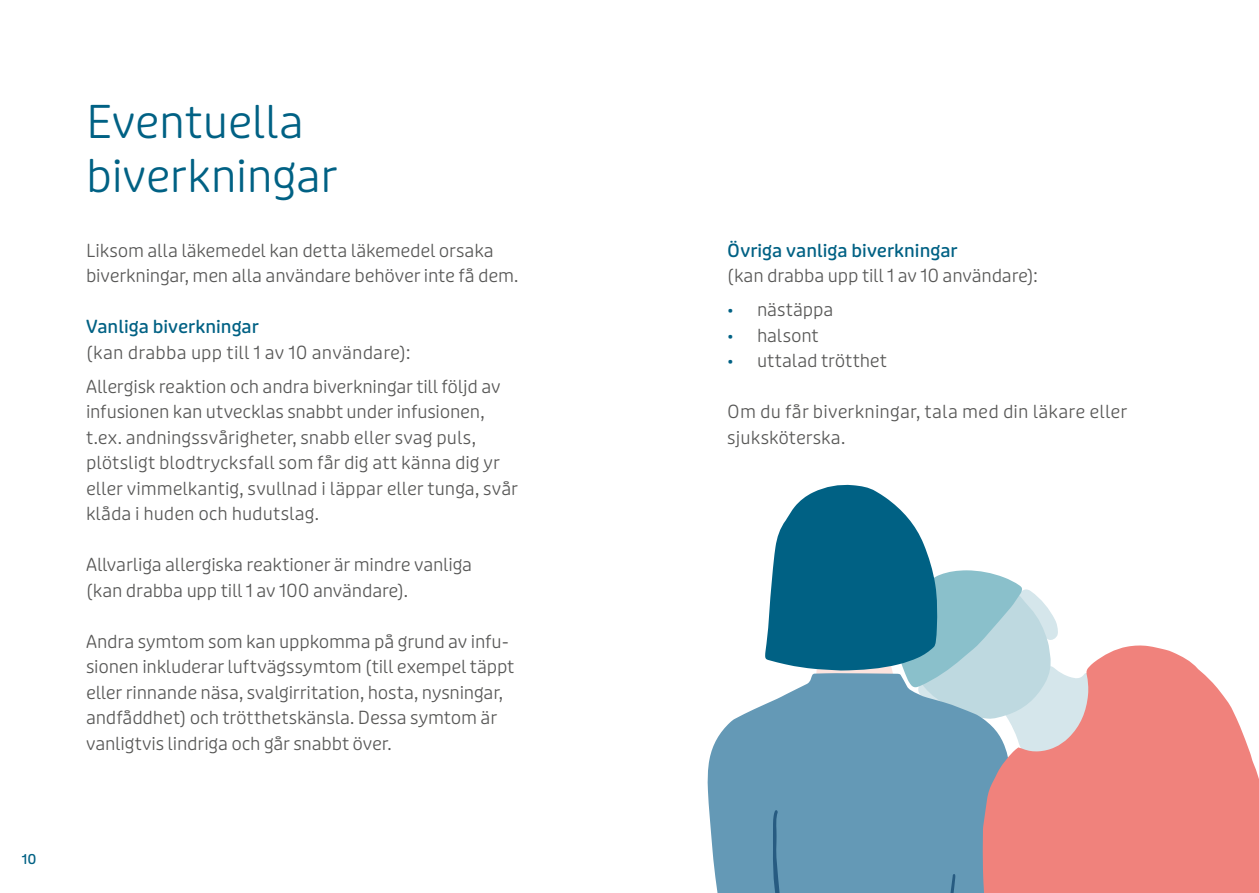
<style>
.page{position:relative;width:1259px;height:893px;background:#fff}
.page>*{position:absolute;margin:0;border:0;box-sizing:border-box;transform-origin:0 0}
.t1{font:300 45px/54px "Puffin Display Soft";letter-spacing:-.01em;color:#006184}
.t2{font:300 18px/25.5px "Puffin Display Soft";letter-spacing:-.005em;color:#575756}
.t3{font:18px "Puffin Display Soft Medm";color:#006184}
.t4{font:13.5px "Puffin Display Soft Medm";color:#006184}
.s1{color:#006184}
</style>
<div class="page">
<div style="left:707px;top:704px;width:275px;height:189px;background:#6499b6"></div>
<svg style="left:773px;top:810px;width:17px;height:83px"></svg>
<svg style="left:941px;top:874px;width:14px;height:19px"></svg>
<svg style="left:982px;top:645px;width:277px;height:248px;background:#ef8c87"></svg>
<svg style="left:765px;top:484px;width:329px;height:278px"></svg>
<p class="t4" style="left:22px;top:851px;width:16px">10</p>
<h1 class="t1" style="left:86px;top:96px;width:253px">Eventuella biverkningar</h1>
<p class="t2" style="left:86px;top:238px;width:434px">Liksom alla läkemedel kan detta läkemedel orsaka biverkningar, men alla användare behöver inte få dem.</p>
<p class="t3" style="left:86px;top:316px;width:174px">Vanliga biverkningar</p>
<p class="t2" style="left:86px;top:336px;width:416px;line-height:34px">(kan drabba upp till 1 av 10 användare):<br>Allergisk reaktion och andra biverkningar till följd av</p>
<p class="t2" style="left:86px;top:400px;width:433px">infusionen kan utvecklas snabbt under infusionen, t.ex. andningssvårigheter, snabb eller svag puls, plötsligt blodtrycksfall som får dig att känna dig yr eller vimmelkantig, svullnad i läppar eller tunga, svår klåda i huden och hudutslag.</p>
<p class="t2" style="left:86px;top:553px;width:387px">Allvarliga allergiska reaktioner är mindre vanliga (kan drabba upp till 1 av 100 användare).</p>
<p class="t2" style="left:86px;top:629px;width:430px">Andra symtom som kan uppkomma på grund av infu&shy;sionen inkluderar luftvägssymtom (till exempel täppt eller rinnande näsa, svalgirritation, hosta, nysningar, andfåddhet) och trötthetskänsla. Dessa symtom är vanligtvis lindriga och går snabbt över.</p>
<p class="t3" style="left:727px;top:240px;width:232px">Övriga vanliga biverkningar</p>
<p class="t2" style="left:727px;top:264px;width:312px">(kan drabba upp till 1 av 10 användare):</p>
<p class="t2" style="left:727px;top:298px;width:107px"><span class="s1">•</span> nästäppa</p>
<p class="t2" style="left:727px;top:323px;width:93px"><span class="s1">•</span> halsont</p>
<p class="t2" style="left:727px;top:349px;width:161px"><span class="s1">•</span> uttalad trötthet</p>
<p class="t2" style="left:727px;top:400px;width:401px">Om du får biverkningar, tala med din läkare eller sjuksköterska.</p>
</div>
